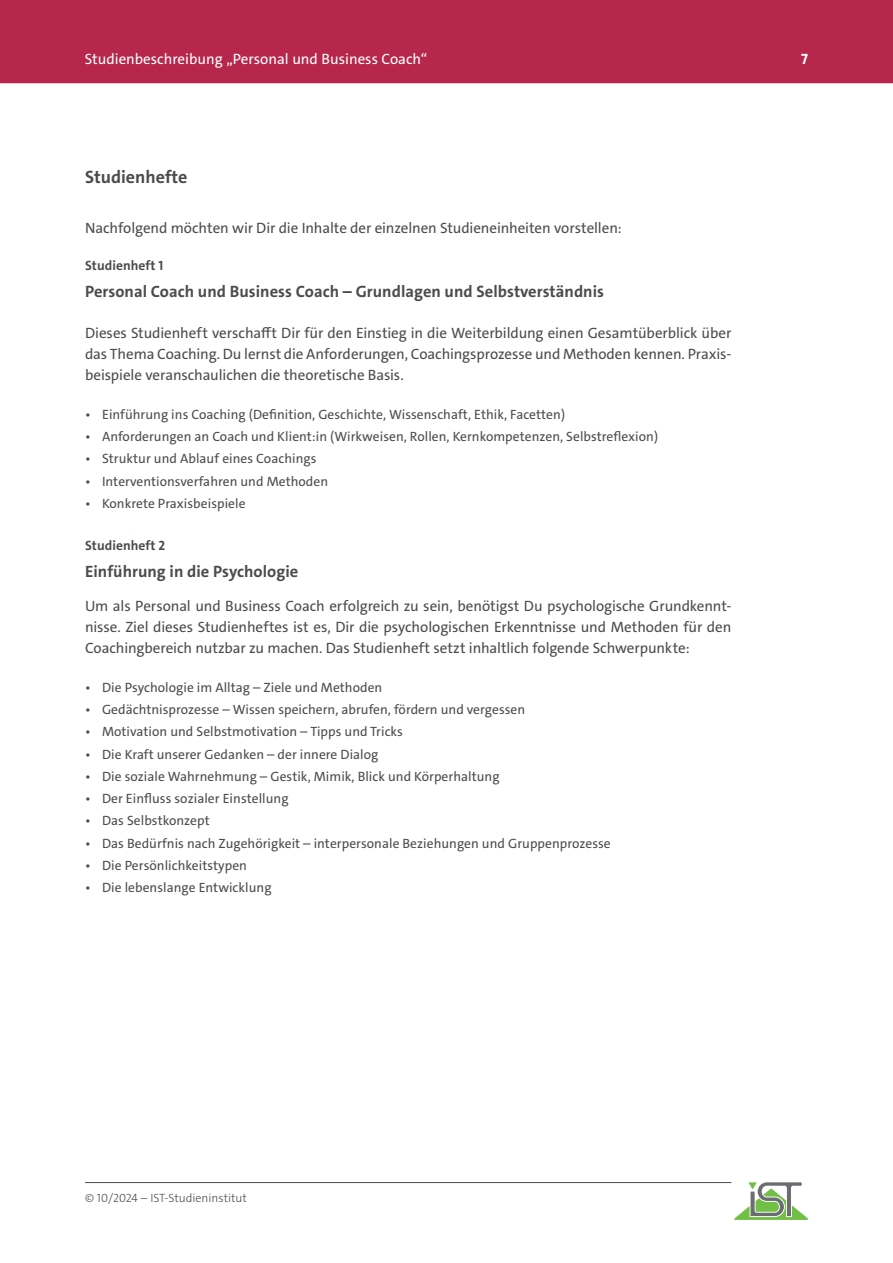
<style>
.page{position:relative;width:893px;height:1263px;background:#fff}
.page>*{position:absolute;margin:0;border:0;box-sizing:border-box;transform-origin:0 0}
.t1{font:700 18px "The Sans C4 s";color:#4b4c4d}
.t2{font:700 16.5px "The Sans C4 s";letter-spacing:.005em;color:#4b4c4d}
.t3{font:15px/21px "The Sans C4 s";letter-spacing:-.005em;color:#4b4c4d;text-align:justify}
.t4{font:15px "The Sans C4 s";color:#fff}
.t5{font:700 15px "The Sans C4 s";color:#fff}
.t6{font:13.5px "The Sans C4 s";letter-spacing:.005em;color:#4b4c4d}
.t7{font:700 13.5px "The Sans C4 s";letter-spacing:.005em;color:#4b4c4d}
.t8{font:300 12px "The Sans C4 s";color:#4b4c4d}
</style>
<div class="page">
<hr style="left:85px;top:1182px;width:646px;height:1px;background:#4b4c4d">
<svg style="left:734px;top:1182px;width:74px;height:38px"></svg>
<div style="left:0;top:0;width:893px;height:83px;background:#b6274b"></div>
<p class="t4" style="left:85px;top:49px;width:344px">Studienbeschreibung „Personal und Business Coach“</p>
<p class="t5" style="left:801px;top:49px;width:8px">7</p>
<h1 class="t1" style="left:85px;top:166px;width:104px">Studienhefte</h1>
<p class="t3" style="left:85px;top:217px;width:538px">Nachfolgend möchten wir Dir die Inhalte der einzelnen Studieneinheiten vorstellen:</p>
<p class="t7" style="left:85px;top:257px;width:80px">Studienheft 1</p>
<p class="t2" style="left:85px;top:281px;width:521px">Personal Coach und Business Coach – Grundlagen und Selbstverständnis</p>
<p class="t3" style="left:85px;top:322px;width:648px">Dieses Studienheft verschafft Dir für den Einstieg in die Weiterbildung einen Gesamtüberblick über das Thema Coaching. Du lernst die Anforderungen, Coachingsprozesse und Methoden kennen. Praxis&shy;beispiele veranschaulichen die theoretische Basis.</p>
<p class="t6" style="left:85px;top:406px;width:482px">• Einführung ins Coaching (Definition, Geschichte, Wissenschaft, Ethik, Facetten)</p>
<p class="t6" style="left:85px;top:428px;width:575px">• Anforderungen an Coach und Klient:in (Wirkweisen, Rollen, Kernkompetenzen, Selbstreflexion)</p>
<p class="t6" style="left:85px;top:450px;width:233px">• Struktur und Ablauf eines Coachings</p>
<p class="t6" style="left:85px;top:472px;width:245px">• Interventionsverfahren und Methoden</p>
<p class="t6" style="left:85px;top:495px;width:162px">• Konkrete Praxisbeispiele</p>
<p class="t7" style="left:85px;top:536px;width:82px">Studienheft 2</p>
<p class="t2" style="left:85px;top:561px;width:215px">Einführung in die Psychologie</p>
<p class="t3" style="left:85px;top:595px;width:648px">Um als Personal und Business Coach erfolgreich zu sein, benötigst Du psychologische Grundkennt&shy;nisse. Ziel dieses Studienheftes ist es, Dir die psychologischen Erkenntnisse und Methoden für den Coachingbereich nutzbar zu machen. Das Studienheft setzt inhaltlich folgende Schwerpunkte:</p>
<p class="t6" style="left:85px;top:679px;width:299px">• Die Psychologie im Alltag – Ziele und Methoden</p>
<p class="t6" style="left:85px;top:701px;width:442px">• Gedächtnisprozesse – Wissen speichern, abrufen, fördern und vergessen</p>
<p class="t6" style="left:85px;top:723px;width:319px">• Motivation und Selbstmotivation – Tipps und Tricks</p>
<p class="t6" style="left:85px;top:745px;width:295px">• Die Kraft unserer Gedanken – der innere Dialog</p>
<p class="t6" style="left:85px;top:768px;width:416px">• Die soziale Wahrnehmung – Gestik, Mimik, Blick und Körperhaltung</p>
<p class="t6" style="left:85px;top:790px;width:205px">• Der Einfluss sozialer Einstellung</p>
<p class="t6" style="left:85px;top:812px;width:126px">• Das Selbstkonzept</p>
<p class="t6" style="left:85px;top:834px;width:527px">• Das Bedürfnis nach Zugehörigkeit – interpersonale Beziehungen und Gruppenprozesse</p>
<p class="t6" style="left:85px;top:857px;width:163px">• Die Persönlichkeitstypen</p>
<p class="t6" style="left:85px;top:879px;width:188px">• Die lebenslange Entwicklung</p>
<p class="t8" style="left:85px;top:1190px;width:163px">© 10/2024 – IST-Studieninstitut</p>
</div>
